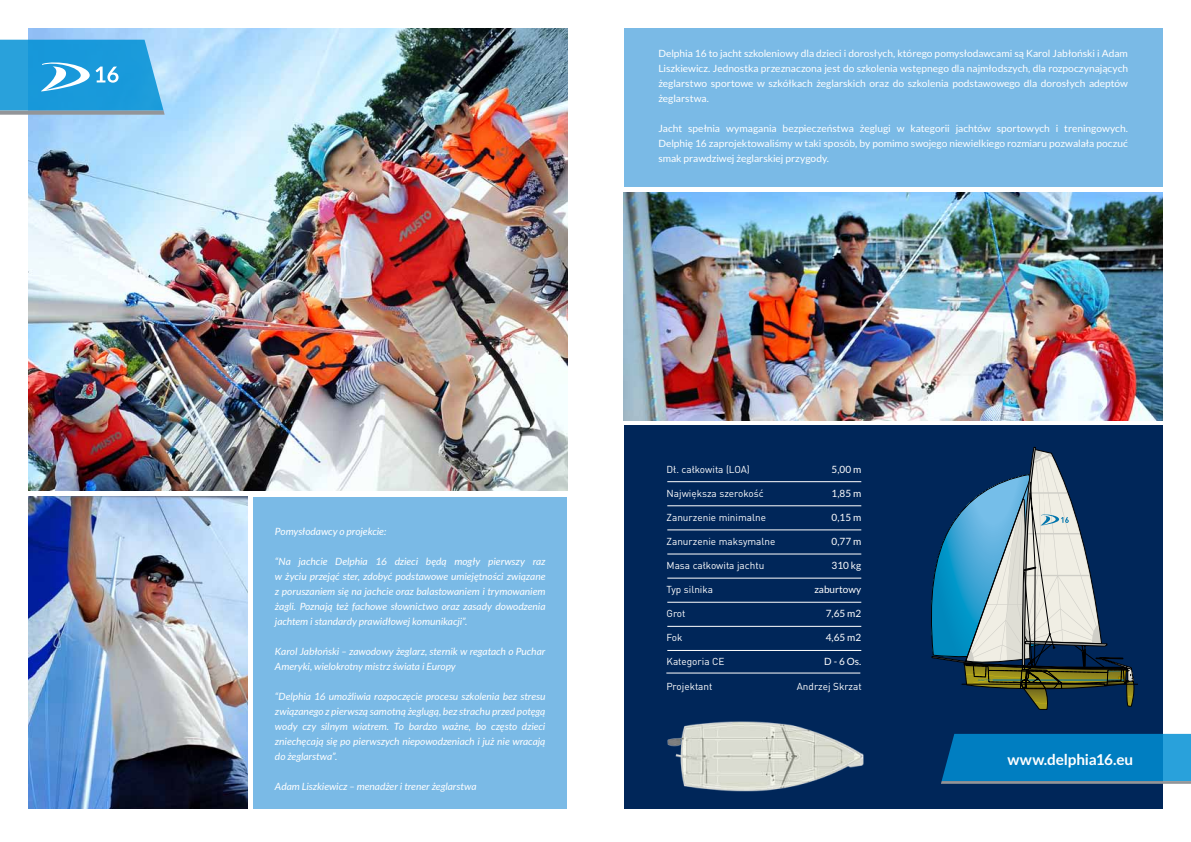
<style>
.page{position:relative;width:1191px;height:842px;background:#fff}
.page>*{position:absolute;margin:0;border:0;box-sizing:border-box;transform-origin:0 0}
.t1{font:700 15px "Lato";letter-spacing:-.01em;color:#fff}
.t2{font:italic 10px/15px "Lato";letter-spacing:-.005em;color:#fff;text-align:justify}
.t3{font:10px/15px "Lato";color:#fff;text-align:justify}
.t4{font:10px "DIN Pro";color:#fff}
</style>
<div class="page">
<div style="left:253px;top:497px;width:314px;height:311px;background:#7abae6"></div>
<img style="left:28px;top:28px;width:539px;height:462px">
<img style="left:28px;top:497px;width:219px;height:311px">
<svg style="left:0;top:40px;width:165px;height:75px;background:#38a3da"></svg>
<div style="left:624px;top:425px;width:538px;height:383px;background:#002659"></div>
<div style="left:624px;top:28px;width:538px;height:159px;background:#7abae6"></div>
<img style="left:624px;top:192px;width:538px;height:228px">
<svg style="left:941px;top:734px;width:250px;height:50px;background:#0c80be"></svg>
<img style="left:667px;top:721px;width:197px;height:71px">
<hr style="left:666px;top:673px;width:194px;height:1px;background:#fff">
<hr style="left:667px;top:481px;width:194px;height:1px;background:#fff">
<hr style="left:667px;top:505px;width:194px;height:1px;background:#fff">
<hr style="left:667px;top:530px;width:194px;height:1px;background:#fff">
<hr style="left:667px;top:554px;width:194px;height:1px;background:#fff">
<hr style="left:667px;top:578px;width:194px;height:1px;background:#fff">
<hr style="left:667px;top:602px;width:194px;height:1px;background:#fff">
<hr style="left:667px;top:626px;width:194px;height:1px;background:#fff">
<hr style="left:667px;top:650px;width:194px;height:1px;background:#fff">
<svg style="left:931px;top:447px;width:207px;height:263px"></svg>
<p class="t3" style="left:658px;top:46px;width:471px">Delphia 16 to jacht szkoleniowy dla dzieci i dorosłych, którego pomysłodawcami są Karol Jabłoński i Adam Liszkiewicz. Jednostka przeznaczona jest do szkolenia wstępnego dla najmłodszych, dla rozpoczynających żeglarstwo sportowe w szkółkach żeglarskich oraz do szkolenia podstawowego dla dorosłych adeptów żeglarstwa.</p>
<p class="t3" style="left:658px;top:121px;width:471px">Jacht spełnia wymagania bezpieczeństwa żeglugi w kategorii jachtów sportowych i treningowych.<br>Delphię 16 zaprojektowaliśmy w taki sposób, by pomimo swojego niewielkiego rozmiaru pozwalała poczuć smak prawdziwej żeglarskiej przygody.</p>
<p class="t2" style="left:275px;top:524px;width:113px">Pomysłodawcy o projekcie:</p>
<p class="t2" style="left:275px;top:554px;width:272px">“Na jachcie Delphia 16 dzieci będą mogły pierwszy raz w życiu przejąć ster, zdobyć podstawowe umiejętności związane z poruszaniem się na jachcie oraz balastowaniem i trymowaniem żagli. Poznają też fachowe słownictwo oraz zasady dowodzenia jachtem i standardy prawidłowej komunikacji”.</p>
<p class="t2" style="left:275px;top:644px;width:272px">Karol Jabłoński – zawodowy żeglarz, sternik w regatach o Puchar<br>Ameryki, wielokrotny mistrz świata i Europy</p>
<p class="t2" style="left:275px;top:689px;width:272px">“Delphia 16 umożliwia rozpoczęcie procesu szkolenia bez stresu związanego z pierwszą samotną żeglugą, bez strachu przed potęgą wody czy silnym wiatrem. To bardzo ważne, bo często dzieci zniechęcają się po pierwszych niepowodzeniach i już nie wracają do żeglarstwa”.</p>
<p class="t2" style="left:275px;top:779px;width:203px">Adam Liszkiewicz – menadżer i trener żeglarstwa</p>
<p class="t4" style="left:666px;top:462px;width:85px">Dł. całkowita (LOA)</p>
<p class="t4" style="left:666px;top:486px;width:99px">Największa szerokość</p>
<p class="t4" style="left:666px;top:510px;width:101px">Zanurzenie minimalne</p>
<p class="t4" style="left:666px;top:534px;width:110px">Zanurzenie maksymalne</p>
<p class="t4" style="left:666px;top:558px;width:99px">Masa całkowita jachtu</p>
<p class="t4" style="left:666px;top:582px;width:48px">Typ silnika</p>
<p class="t4" style="left:666px;top:606px;width:20px">Grot</p>
<p class="t4" style="left:666px;top:630px;width:18px">Fok</p>
<p class="t4" style="left:666px;top:654px;width:59px">Kategoria CE</p>
<p class="t4" style="left:666px;top:679px;width:48px">Projektant</p>
<p class="t4" style="left:797px;top:679px;width:66px">Andrzej Skrzat</p>
<p class="t3" style="left:831px;top:462px;width:31px">5,00 m</p>
<p class="t3" style="left:831px;top:486px;width:31px">1,85 m</p>
<p class="t3" style="left:831px;top:510px;width:31px">0,15 m</p>
<p class="t3" style="left:831px;top:534px;width:31px">0,77 m</p>
<p class="t3" style="left:831px;top:558px;width:31px">310 kg</p>
<p class="t3" style="left:814px;top:582px;width:48px">zaburtowy</p>
<p class="t3" style="left:826px;top:606px;width:37px">7,65 m2</p>
<p class="t3" style="left:826px;top:630px;width:37px">4,65 m2</p>
<p class="t3" style="left:824px;top:654px;width:39px">D - 6 Os.</p>
<h1 class="t1" style="left:1007px;top:751px;width:127px">www.delphia16.eu</h1>
</div>
